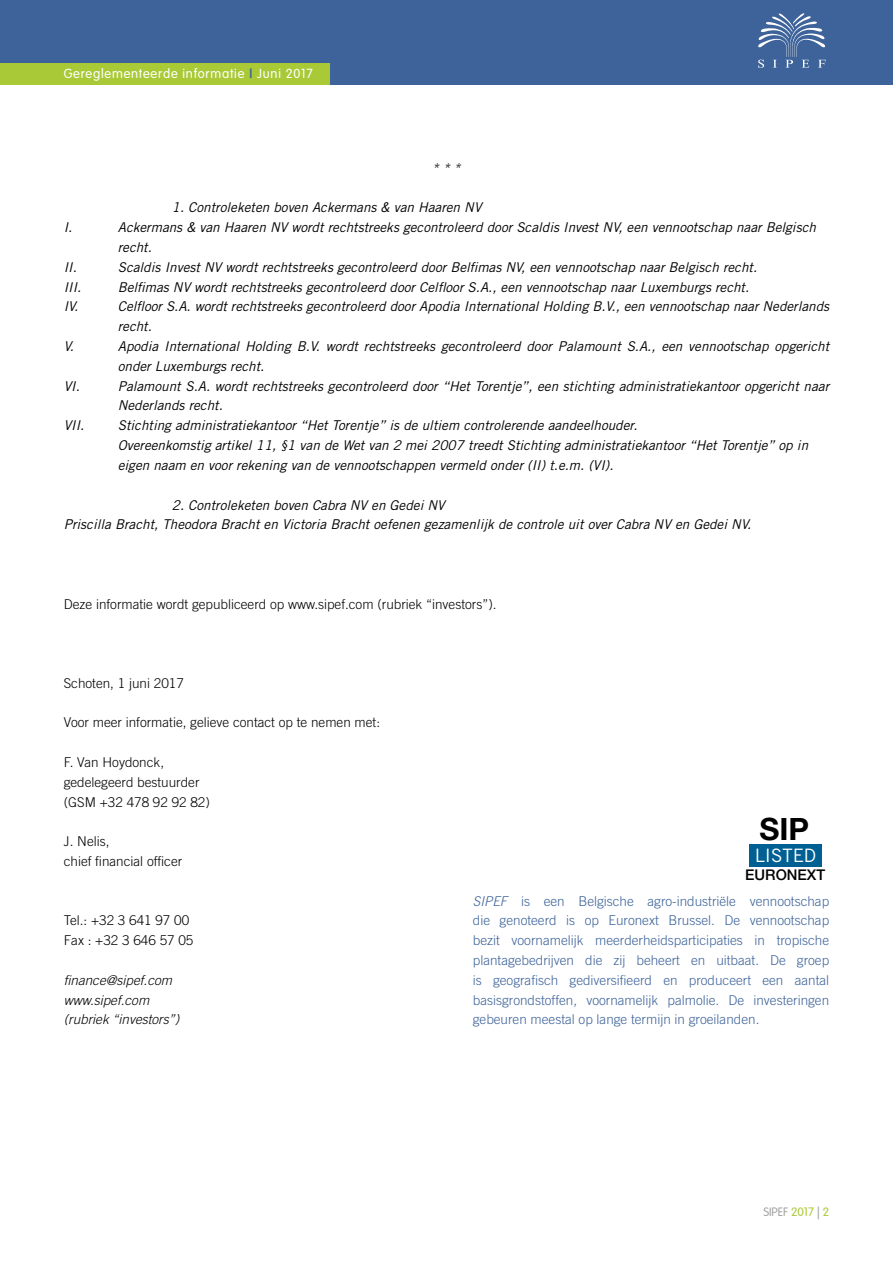
<style>
.page{position:relative;width:893px;height:1263px;background:#fff}
.page>*{position:absolute;margin:0;border:0;box-sizing:border-box;transform-origin:0 0}
.t1{font:700 30.75px "Helvetica Neue LT Std";color:#000}
.t2{font:18.45px "Trade Gothic LT Std";color:#fff}
.t3{font:500 14.85px "Helvetica Neue LT Std";color:#000}
.t4{font:italic 13.5px/19.8px "Trade Gothic LT Std";color:#000}
.t5{font:300 13.5px/19.8px "Trade Gothic LT Std";color:#3d639a;text-align:justify}
.t6{font:300 13.5px/19.8px "Trade Gothic LT Std";color:#000}
.t7{font:italic 300 13.5px/19.8px "Trade Gothic LT Std";color:#000}
.t8{font:300 12.9px "VAG Rounded Std";letter-spacing:.06em;color:#fff}
.t9{font:300 12px "VAG Rounded Std";color:#a4a4a4}
.s1{font-family:"Trade Gothic LT Std";font-weight:700;color:#3d639a}
.s2{font-style:italic}
.s3{color:#a9c937}
</style>
<div class="page">
<div style="left:0;top:0;width:893px;height:85px;background:#3d639a"></div>
<div style="left:0;top:64px;width:330px;height:21px;background:#a9c937"></div>
<svg style="left:758px;top:13px;width:68px;height:55px"></svg>
<div style="left:749px;top:844px;width:73px;height:22px;background:#006094"></div>
<p class="t8" style="left:64px;top:66px;width:251px">Gereglementeerde informatie <span class="s1">|</span> Juni 2017</p>
<p class="t4" style="left:432px;top:158px;width:30px">* * *</p>
<p class="t4" style="left:172px;top:198px;width:311px">1. Controleketen boven Ackermans &amp; van Haaren NV</p>
<p class="t4" style="left:64px;top:218px;width:10px">I.</p>
<p class="t4" style="left:118px;top:218px;width:700px">Ackermans &amp; van Haaren NV wordt rechtstreeks gecontroleerd door Scaldis Invest NV, een vennootschap naar Belgisch recht.</p>
<p class="t4" style="left:64px;top:257px;width:15px">II.</p>
<p class="t4" style="left:118px;top:257px;width:641px">Scaldis Invest NV wordt rechtstreeks gecontroleerd door Belfimas NV, een vennootschap naar Belgisch recht.</p>
<p class="t4" style="left:64px;top:277px;width:19px">III.</p>
<p class="t4" style="left:118px;top:277px;width:633px">Belfimas NV wordt rechtstreeks gecontroleerd door Celfloor S.A., een vennootschap naar Luxemburgs recht.</p>
<p class="t4" style="left:64px;top:297px;width:16px">IV.</p>
<p class="t4" style="left:118px;top:297px;width:713px">Celfloor S.A. wordt rechtstreeks gecontroleerd door Apodia International Holding B.V., een vennootschap naar Nederlands recht.</p>
<p class="t4" style="left:64px;top:337px;width:12px">V.</p>
<p class="t4" style="left:118px;top:337px;width:713px">Apodia International Holding B.V. wordt rechtstreeks gecontroleerd door Palamount S.A., een vennootschap opgericht onder Luxemburgs recht.</p>
<p class="t4" style="left:64px;top:376px;width:18px">VI.</p>
<p class="t4" style="left:118px;top:376px;width:713px">Palamount S.A. wordt rechtstreeks gecontroleerd door “Het Torentje”, een stichting administratiekantoor opgericht naar<br>Nederlands recht.</p>
<p class="t4" style="left:64px;top:416px;width:22px">VII.</p>
<p class="t4" style="left:118px;top:416px;width:692px">Stichting administratiekantoor “Het Torentje” is de ultiem controlerende aandeelhouder.<br>Overeenkomstig artikel 11, §1 van de Wet van 2 mei 2007 treedt Stichting administratiekantoor “Het Torentje” op in eigen naam en voor rekening van de vennootschappen vermeld onder (II) t.e.m. (VI).</p>
<p class="t4" style="left:64px;top:495px;width:689px;text-indent:108px">2. Controleketen boven Cabra NV en Gedei NV<br>Priscilla Bracht, Theodora Bracht en Victoria Bracht oefenen gezamenlijk de controle uit over Cabra NV en Gedei NV.</p>
<p class="t6" style="left:64px;top:594px;width:434px">Deze informatie wordt gepubliceerd op www.sipef.com (rubriek “investors”).</p>
<p class="t6" style="left:64px;top:673px;width:122px">Schoten, 1 juni 2017</p>
<p class="t6" style="left:64px;top:712px;width:318px">Voor meer informatie, gelieve contact op te nemen met:</p>
<p class="t6" style="left:64px;top:752px;width:148px">F. Van Hoydonck, gedelegeerd bestuurder (GSM +32 478 92 92 82)</p>
<p class="t6" style="left:64px;top:831px;width:120px">J. Nelis,<br>chief financial officer</p>
<p class="t6" style="left:64px;top:910px;width:131px">Tel.: +32 3 641 97 00<br>Fax : +32 3 646 57 05</p>
<p class="t7" style="left:64px;top:970px;width:117px">finance@sipef.com www.sipef.com (rubriek “investors”)</p>
<h1 class="t1" style="left:759px;top:810px;width:51px">SIP</h1>
<p class="t3" style="left:745px;top:866px;width:81px">EURONEXT</p>
<p class="t5" style="left:473px;top:891px;width:358px"><span class="s2">SIPEF</span> is een Belgische agro-industriële vennootschap die genoteerd is op Euronext Brussel. De vennootschap bezit voornamelijk meerderheidsparticipaties in tropische plantagebedrijven die zij beheert en uitbaat. De groep is geografisch gediversifieerd en produceert een aantal basisgrondstoffen, voornamelijk palmolie. De investeringen gebeuren meestal op lange termijn in groeilanden.</p>
<h2 class="t2" style="left:755px;top:844px;width:63px">LISTED</h2>
<p class="t9" style="left:763px;top:1205px;width:67px">SIPEF <span class="s3">2017</span> | <span class="s3">2</span></p>
</div>
